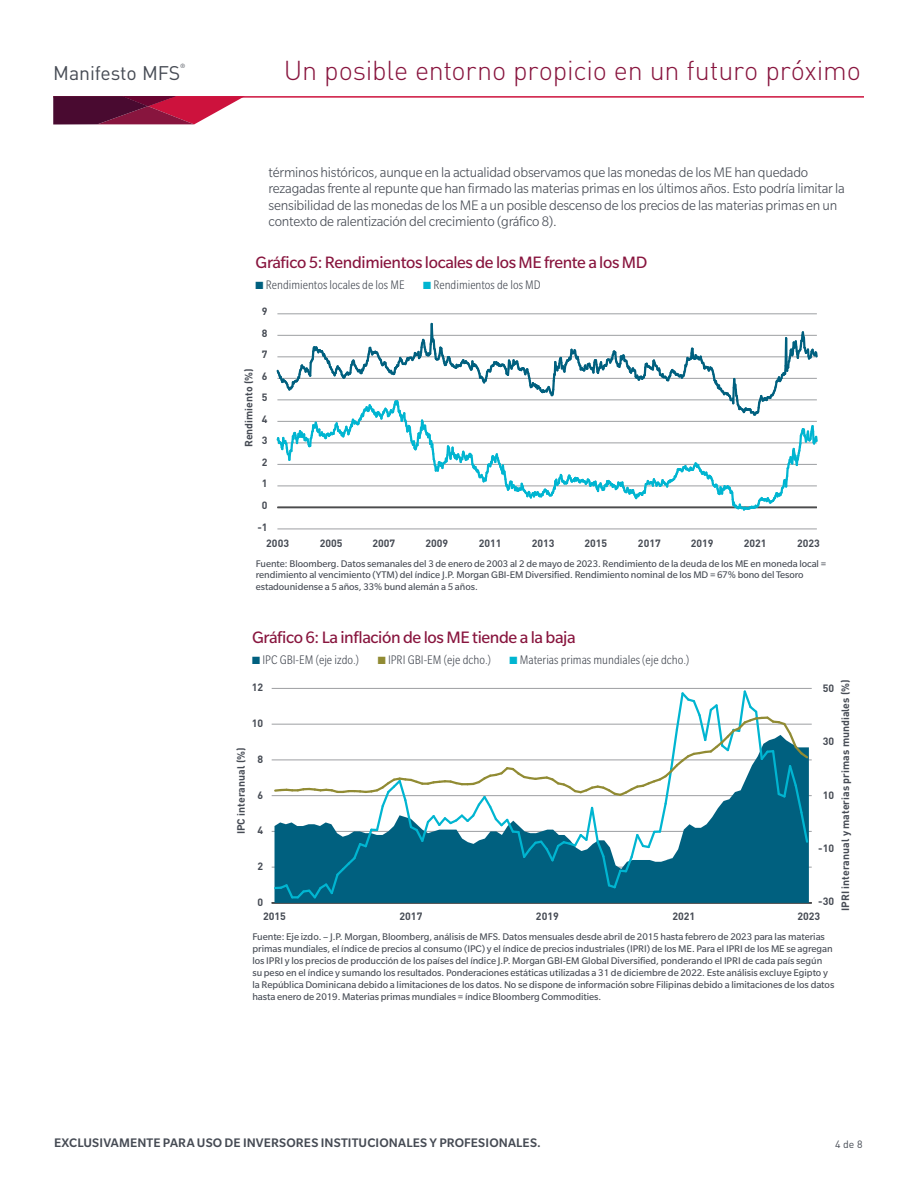
<style>
.page{position:relative;width:918px;height:1188px;background:#fff}
.page>*{position:absolute;margin:0;border:0;box-sizing:border-box;transform-origin:0 0}
.t1{font:300 27px "DINOT";letter-spacing:-.01em;color:#88153e}
.t2{font:19.5px "DINOT";letter-spacing:-.005em;color:#464b54}
.t3{font:18px "Slate Std";letter-spacing:-.02em;color:#88153e}
.body_text{font:300 15px/16.5px "Slate Std";letter-spacing:-.015em;color:#464b54}
.t4{font:300 condensed 13.5px "Slate Std";color:#464b54}
.t5{font:500 13.5px "Slate Std";letter-spacing:.01em;color:#464b54}
.t6{font:10.5px/12px "Slate Std";letter-spacing:-.005em;color:#464b54}
.t7{font:700 10.5px "DINOT";color:#464b54}
.t8{font:10.5px "DINOT";color:#464b54}
.t9{font:6px "DINOT";color:#464b54}
.s1{color:#00607f}
.s2{color:#00b5d1}
.s3{color:#918b33}
</style>
<div class="page">
<hr style="left:53px;top:96px;width:811px;height:2px;background:#cd123d">
<svg style="left:53px;top:96px;width:192px;height:28px"></svg>
<hr style="left:277px;top:529px;width:540px;height:1px;background:#9d9fa2">
<hr style="left:277px;top:314px;width:540px;height:1px;background:#9d9fa2">
<svg style="left:276px;top:322px;width:542px;height:189px"></svg>
<hr style="left:272px;top:902px;width:540px;height:2px;background:#4b4c4d">
<hr style="left:272px;top:867px;width:540px;height:1px;background:#9d9fa2">
<hr style="left:272px;top:831px;width:540px;height:1px;background:#9d9fa2">
<hr style="left:272px;top:795px;width:540px;height:1px;background:#9d9fa2">
<hr style="left:272px;top:760px;width:540px;height:1px;background:#9d9fa2">
<hr style="left:272px;top:724px;width:540px;height:1px;background:#9d9fa2">
<hr style="left:272px;top:688px;width:540px;height:1px;background:#9d9fa2">
<svg style="left:273px;top:690px;width:537px;height:211px"></svg>
<h2 class="t2" style="left:53px;top:60px;width:129px">Manifesto MFS</h2>
<h1 class="t1" style="left:284px;top:53px;width:579px">Un posible entorno propicio en un futuro próximo</h1>
<p class="t9" style="left:180px;top:62px;width:7px">®</p>
<p class="body_text" style="left:269px;top:164px;width:577px">términos históricos, aunque en la actualidad observamos que las monedas de los ME han quedado rezagadas frente al repunte que han firmado las materias primas en los últimos años. Esto podría limitar la sensibilidad de las monedas de los ME a un posible descenso de los precios de las materias primas en un contexto de ralentización del crecimiento (gráfico 8).</p>
<p class="t3" style="left:256px;top:253px;width:393px">Gráfico 5: Rendimientos locales de los ME frente a los MD</p>
<p class="t4" style="left:256px;top:278px;width:150px"><span class="s1">■</span> Rendimientos locales de los ME</p>
<p class="t4" style="left:423px;top:278px;width:119px"><span class="s2">■</span> Rendimientos de los MD</p>
<p class="t7" style="left:262px;top:305px;width:7px">9</p>
<p class="t7" style="left:262px;top:326px;width:7px">8</p>
<p class="t7" style="left:242px;top:447px;width:80px;rotate:-90deg">Rendimiento (%)</p>
<p class="t7" style="left:262px;top:348px;width:7px">7</p>
<p class="t7" style="left:262px;top:369px;width:7px">6</p>
<p class="t7" style="left:262px;top:391px;width:7px">5</p>
<p class="t7" style="left:262px;top:412px;width:7px">4</p>
<p class="t7" style="left:262px;top:434px;width:7px">3</p>
<p class="t7" style="left:262px;top:455px;width:7px">2</p>
<p class="t7" style="left:262px;top:477px;width:7px">1</p>
<p class="t7" style="left:262px;top:498px;width:7px">0</p>
<p class="t7" style="left:257px;top:520px;width:12px">-1</p>
<p class="t7" style="left:266px;top:536px;width:24px">2003</p>
<p class="t7" style="left:320px;top:536px;width:24px">2005</p>
<p class="t7" style="left:373px;top:536px;width:24px">2007</p>
<p class="t7" style="left:425px;top:536px;width:24px">2009</p>
<p class="t7" style="left:479px;top:536px;width:24px">2011</p>
<p class="t7" style="left:532px;top:536px;width:24px">2013</p>
<p class="t7" style="left:585px;top:536px;width:24px">2015</p>
<p class="t7" style="left:638px;top:536px;width:24px">2017</p>
<p class="t7" style="left:691px;top:536px;width:24px">2019</p>
<p class="t7" style="left:744px;top:536px;width:24px">2021</p>
<p class="t7" style="left:797px;top:536px;width:24px">2023</p>
<p class="t6" style="left:256px;top:557px;width:572px">Fuente: Bloomberg. Datos semanales del 3 de enero de 2003 al 2 de mayo de 2023. Rendimiento de la deuda de los ME en moneda local = rendimiento al vencimiento (YTM) del índice J.P. Morgan GBI-EM Diversified. Rendimiento nominal de los MD = 67% bono del Tesoro estadounidense a 5 años, 33% bund alemán a 5 años.</p>
<p class="t3" style="left:252px;top:628px;width:325px">Gráfico 6: La inflación de los ME tiende a la baja</p>
<p class="t4" style="left:252px;top:653px;width:108px"><span class="s1">■</span> IPC GBI-EM (eje izdo.)</p>
<p class="t4" style="left:378px;top:653px;width:115px"><span class="s3">■</span> IPRI GBI-EM (eje dcho.)</p>
<p class="t4" style="left:510px;top:653px;width:181px"><span class="s2">■</span> Materias primas mundiales (eje dcho.)</p>
<p class="t7" style="left:252px;top:681px;width:13px">12</p>
<p class="t7" style="left:252px;top:716px;width:13px">10</p>
<p class="t7" style="left:234px;top:834px;width:88px;rotate:-90deg">IPC interanual (%)</p>
<p class="t7" style="left:258px;top:752px;width:7px">8</p>
<p class="t7" style="left:258px;top:788px;width:7px">6</p>
<p class="t7" style="left:258px;top:823px;width:7px">4</p>
<p class="t7" style="left:258px;top:859px;width:7px">2</p>
<p class="t7" style="left:258px;top:895px;width:7px">0</p>
<p class="t7" style="left:823px;top:681px;width:13px">50</p>
<p class="t7" style="left:838px;top:911px;width:233px;rotate:-90deg">IPRI interanual y materias primas mundiales (%)</p>
<p class="t7" style="left:823px;top:734px;width:13px">30</p>
<p class="t7" style="left:823px;top:788px;width:13px">10</p>
<p class="t7" style="left:818px;top:841px;width:17px">-10</p>
<p class="t7" style="left:818px;top:894px;width:17px">-30</p>
<p class="t7" style="left:263px;top:909px;width:24px">2015</p>
<p class="t7" style="left:400px;top:909px;width:24px">2017</p>
<p class="t7" style="left:536px;top:909px;width:24px">2019</p>
<p class="t7" style="left:672px;top:909px;width:24px">2021</p>
<p class="t7" style="left:797px;top:909px;width:24px">2023</p>
<p class="t6" style="left:252px;top:931px;width:584px">Fuente: Eje izdo. – J.P. Morgan, Bloomberg, análisis de MFS. Datos mensuales desde abril de 2015 hasta febrero de 2023 para las materias primas mundiales, el índice de precios al consumo (IPC) y el índice de precios industriales (IPRI) de los ME. Para el IPRI de los ME se agregan los IPRI y los precios de producción de los países del índice J.P. Morgan GBI-EM Global Diversified, ponderando el IPRI de cada país según su peso en el índice y sumando los resultados. Ponderaciones estáticas utilizadas a 31 de diciembre de 2022. Este análisis excluye Egipto y la República Dominicana debido a limitaciones de los datos. No se dispone de información sobre Filipinas debido a limitaciones de los datos hasta enero de 2019. Materias primas mundiales = índice Bloomberg Commodities.</p>
<p class="t5" style="left:54px;top:1135px;width:488px">EXCLUSIVAMENTE PARA USO DE INVERSORES INSTITUCIONALES Y PROFESIONALES.</p>
<p class="t8" style="left:835px;top:1137px;width:29px">4 de 8</p>
</div>
